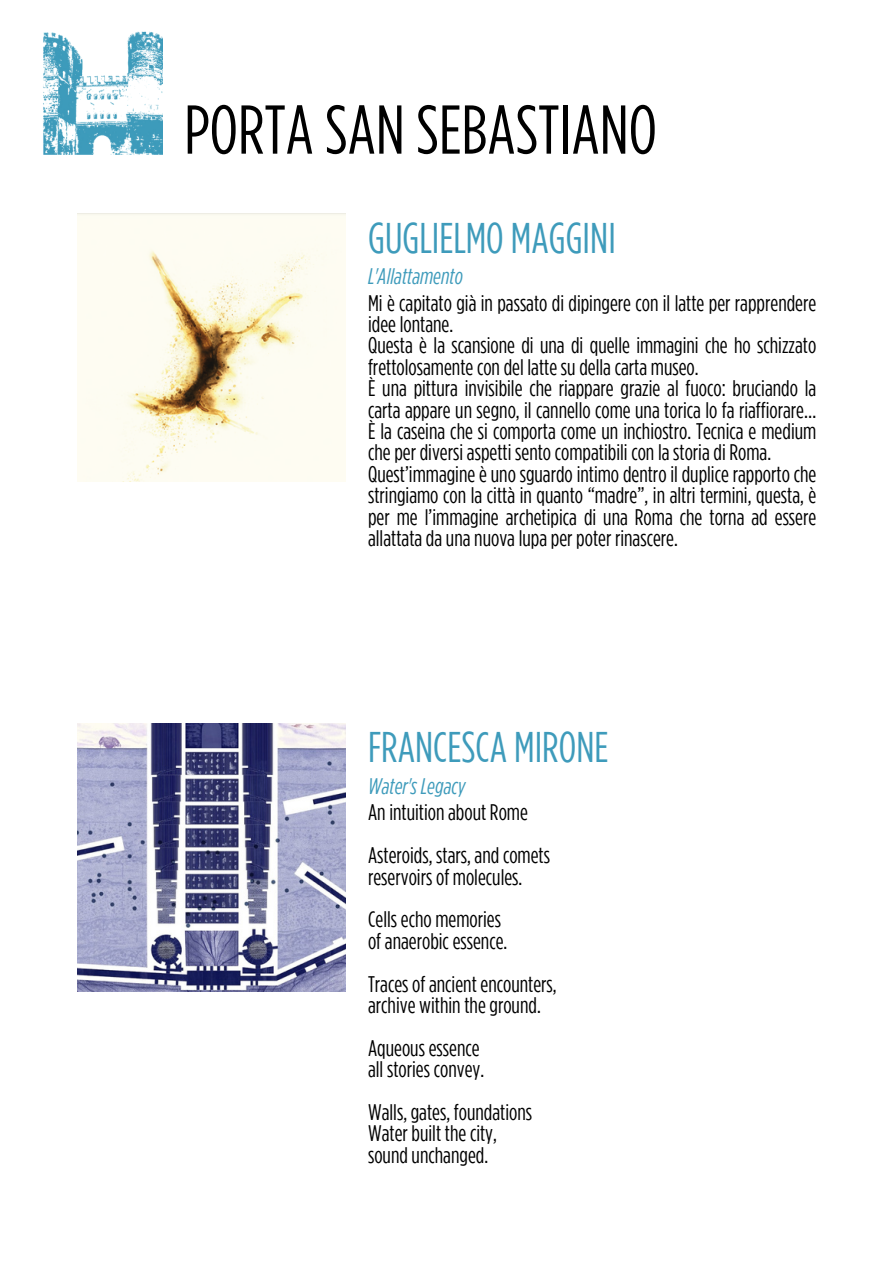
<style>
.page{position:relative;width:894px;height:1264px;background:#fff}
.page>*{position:absolute;margin:0;border:0;box-sizing:border-box;transform-origin:0 0}
.t1{font:68.85px "Gotham Condensed";color:#000}
.t2{font:42.75px "Gotham Condensed";color:#3e9bbb}
.t3{font:22.5px/21.3px "Gotham Condensed";color:#000}
.t4{font:italic 22.5px "Gotham Condensed";color:#3e9bbb}
</style>
<div class="page">
<img style="left:77px;top:214px;width:268px;height:268px">
<img style="left:77px;top:723px;width:268px;height:268px">
<img style="left:43px;top:31px;width:119px;height:124px">
<p class="t1" style="left:184px;top:87px;width:474px">PORTA SAN SEBASTIANO</p>
<h3 class="t2" style="left:368px;top:211px;width:249px">GUGLIELMO MAGGINI</h3>
<p class="t4" style="left:368px;top:263px;width:96px">L'Allattamento</p>
<h3 class="t3" style="left:368px;top:292px;width:449px">Mi è capitato già in passato di dipingere con il latte per rapprendere idee lontane.<br>Questa è la scansione di una di quelle immagini che ho schizzato frettolosamente con del latte su della carta museo.<br>È una pittura invisibile che riappare grazie al fuoco: bruciando la carta appare un segno, il cannello come una torica lo fa riaffiorare… È la caseina che si comporta come un inchiostro. Tecnica e medium che per diversi aspetti sento compatibili con la storia di Roma.<br>Quest’immagine è uno sguardo intimo dentro il duplice rapporto che stringiamo con la città in quanto “madre”, in altri termini, questa, è per me l’immagine archetipica di una Roma che torna ad essere allattata da una nuova lupa per poter rinascere.</h3>
<p class="t2" style="left:368px;top:721px;width:242px">FRANCESCA MIRONE</p>
<h2 class="t4" style="left:368px;top:772px;width:99px">Water's Legacy</h2>
<p class="t3" style="left:368px;top:801px;width:161px">An intuition about Rome</p>
<p class="t3" style="left:368px;top:844px;width:183px">Asteroids, stars, and comets reservoirs of molecules.</p>
<h4 class="t3" style="left:368px;top:908px;width:141px">Cells echo memories of anaerobic essence.</h4>
<p class="t3" style="left:368px;top:972px;width:190px">Traces of ancient encounters, archive within the ground.</p>
<p class="t3" style="left:368px;top:1036px;width:118px">Aqueous essence all stories convey.</p>
<p class="t3" style="left:368px;top:1101px;width:165px">Walls, gates, foundations<br>Water built the city, sound unchanged.</p>
</div>
